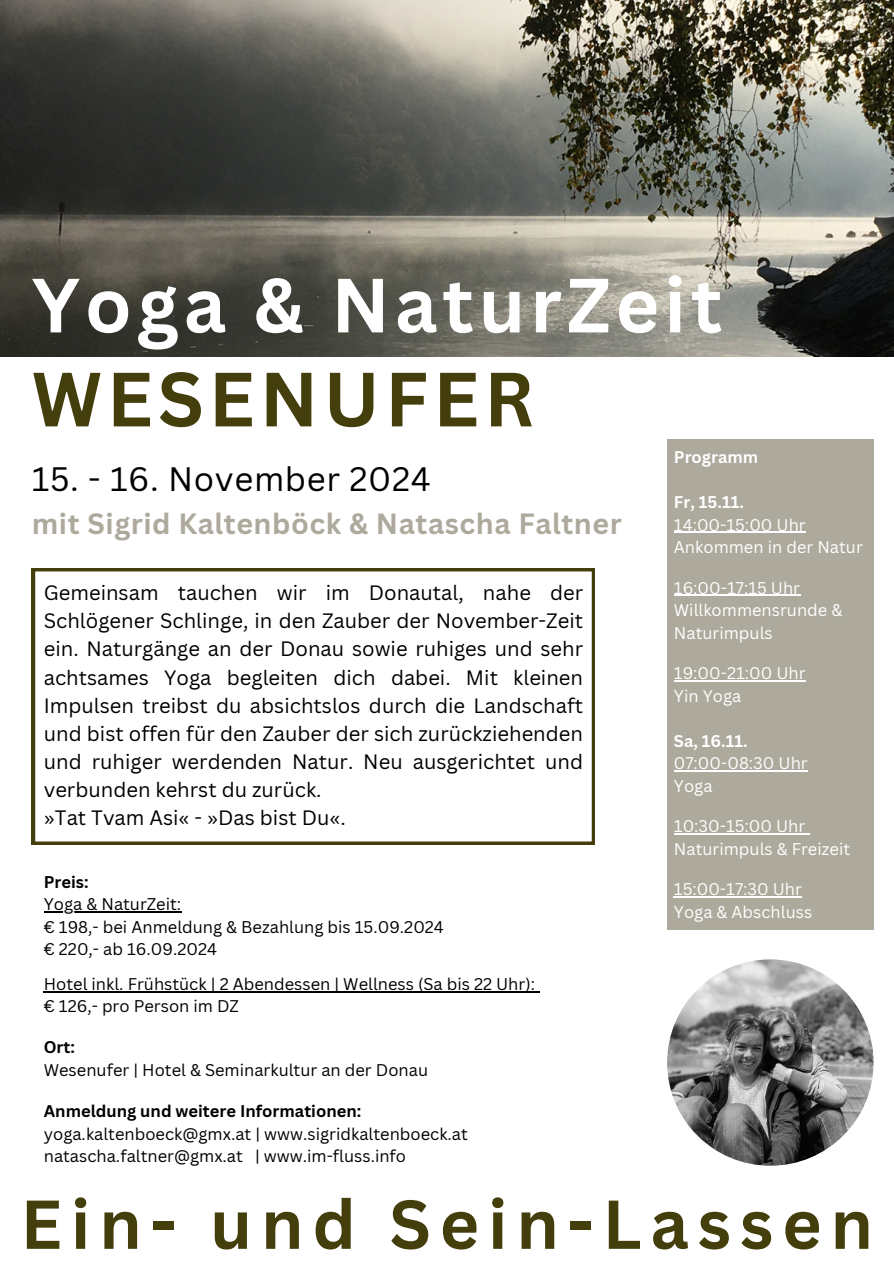
<style>
.page{position:relative;width:894px;height:1264px;background:#fff}
.page>*{position:absolute;margin:0;border:0;box-sizing:border-box;transform-origin:0 0}
.t1{font:700 75px "Canva Sans";letter-spacing:.065em;color:#fff}
.t2{font:700 75px "Canva Sans";letter-spacing:.065em;color:#443e0c}
.t3{font:700 67.5px "Canva Sans";letter-spacing:.13em;color:#443e0c}
.t4{font:33px "Canva Sans";letter-spacing:.02em;color:#000}
.t5{font:700 28.5px "Canva Sans";letter-spacing:.02em;color:#ada99c}
.t6{font:20.25px/28.2px "Canva Sans";color:#000}
.t7{font:16.5px "Canva Sans";color:#000}
.t8{font:16.5px/22.5px "Canva Sans";color:#fff}
.t9{font:700 16.5px "Canva Sans";color:#000}
.t10{font:700 16.5px "Canva Sans";color:#fff}
</style>
<div class="page">
<img style="left:667px;top:959px;width:206px;height:206px;border-radius:50%">
<div style="left:667px;top:439px;width:206px;height:491px;background:#ada99c"></div>
<svg style="left:32px;top:568px;width:562px;height:276px"></svg>
<img style="left:0;top:0;width:893px;height:356px">
<hr style="left:673px;top:531px;width:132px;height:2px;background:#fff">
<hr style="left:673px;top:594px;width:127px;height:2px;background:#fff">
<hr style="left:673px;top:680px;width:132px;height:1px;background:#fff">
<hr style="left:673px;top:770px;width:134px;height:1px;background:#fff">
<hr style="left:673px;top:833px;width:132px;height:1px;background:#fff">
<hr style="left:673px;top:896px;width:128px;height:1px;background:#fff">
<hr style="left:44px;top:911px;width:137px;height:2px;background:#000">
<hr style="left:44px;top:991px;width:491px;height:1px;background:#000">
<p class="t1" style="left:32px;top:252px;width:691px">Yoga &amp; NaturZeit</p>
<p class="t2" style="left:32px;top:346px;width:503px">WESENUFER</p>
<h3 class="t4" style="left:32px;top:456px;width:400px">15. - 16. November 2024</h3>
<h2 class="t5" style="left:32px;top:503px;width:591px">mit Sigrid Kaltenböck &amp; Natascha Faltner</h2>
<h1 class="t6" style="left:44px;top:578px;width:540px">Gemeinsam tauchen wir im Donautal, nahe der Schlögener Schlinge, in den Zauber der November-Zeit ein. Naturgänge an der Donau sowie ruhiges und sehr achtsames Yoga begleiten dich dabei. Mit kleinen Impulsen treibst du absichtslos durch die Landschaft und bist offen für den Zauber der sich zurückziehenden und ruhiger werdenden Natur. Neu ausgerichtet und verbunden kehrst du zurück.<br>»Tat Tvam Asi« - »Das bist Du«.</h1>
<h4 class="t9" style="left:44px;top:869px;width:46px">Preis:</h4>
<h5 class="t7" style="left:44px;top:892px;width:139px">Yoga &amp; NaturZeit:</h5>
<p class="t7" style="left:44px;top:914px;width:401px">€ 198,- bei Anmeldung &amp; Bezahlung bis 15.09.2024</p>
<p class="t7" style="left:44px;top:937px;width:175px">€ 220,- ab 16.09.2024</p>
<p class="t7" style="left:44px;top:971px;width:492px">Hotel inkl. Frühstück | 2 Abendessen | Wellness (Sa bis 22 Uhr):</p>
<p class="t7" style="left:44px;top:994px;width:197px">€ 126,- pro Person im DZ</p>
<p class="t9" style="left:44px;top:1035px;width:33px">Ort:</p>
<p class="t7" style="left:44px;top:1058px;width:386px">Wesenufer | Hotel &amp; Seminarkultur an der Donau</p>
<p class="t9" style="left:44px;top:1099px;width:319px">Anmeldung und weitere Informationen:</p>
<p class="t7" style="left:44px;top:1121px;width:425px">yoga.kaltenboeck@gmx.at | www.sigridkaltenboeck.at</p>
<p class="t7" style="left:44px;top:1144px;width:364px">natascha.faltner@gmx.at | www.im-fluss.info</p>
<h6 class="t10" style="left:673px;top:445px;width:86px">Programm</h6>
<p class="t10" style="left:673px;top:490px;width:72px">Fr, 15.11.</p>
<p class="t8" style="left:673px;top:513px;width:133px">14:00-15:00 Uhr</p>
<p class="t8" style="left:673px;top:535px;width:190px">Ankommen in der Natur</p>
<p class="t8" style="left:673px;top:576px;width:128px">16:00-17:15 Uhr</p>
<p class="t8" style="left:673px;top:598px;width:170px">Willkommensrunde &amp;<br>Naturimpuls</p>
<p class="t8" style="left:673px;top:661px;width:133px">19:00-21:00 Uhr</p>
<p class="t8" style="left:673px;top:684px;width:69px">Yin Yoga</p>
<p class="t10" style="left:673px;top:729px;width:75px">Sa, 16.11.</p>
<p class="t8" style="left:673px;top:751px;width:135px">07:00-08:30 Uhr</p>
<p class="t8" style="left:673px;top:774px;width:40px">Yoga</p>
<p class="t8" style="left:673px;top:814px;width:133px">10:30-15:00 Uhr</p>
<p class="t8" style="left:673px;top:837px;width:178px">Naturimpuls &amp; Freizeit</p>
<p class="t8" style="left:673px;top:877px;width:129px">15:00-17:30 Uhr</p>
<p class="t8" style="left:673px;top:900px;width:140px">Yoga &amp; Abschluss</p>
<p class="t3" style="left:21px;top:1176px;width:853px">Ein- und Sein-Lassen</p>
</div>
